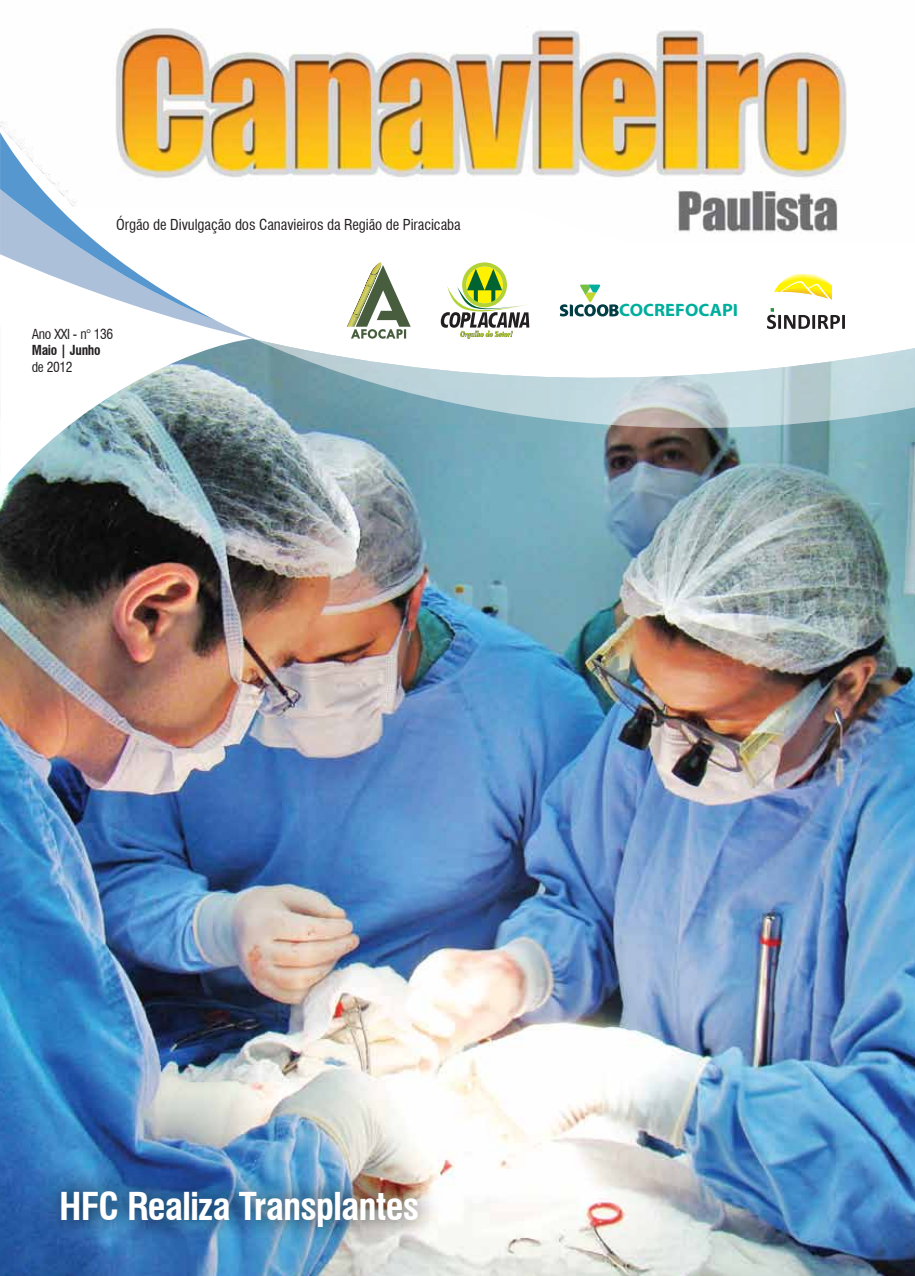
<style>
.page{position:relative;width:915px;height:1276px;background:#fff}
.page>*{position:absolute;margin:0;border:0;box-sizing:border-box;transform-origin:0 0}
.t1{font:700 condensed 37.5px "Swiss 721 BT";letter-spacing:-.025em;color:#fff}
.t2{font:700 18px "SICOOB";color:#00ae9d;scale:1.04 1}
.t3{font:condensed 14.85px "Swiss 721 BT";letter-spacing:-.005em;color:#231f20}
.t4{font:condensed 13.5px "Swiss 721 BT";letter-spacing:-.03em;color:#231f20}
.t5{font:700 condensed 13.5px "Swiss 721 BT";letter-spacing:-.03em;color:#231f20}
</style>
<div class="page">
<img style="left:0;top:444px;width:914px;height:832px">
<img style="left:27px;top:1154px;width:743px;height:108px">
<svg style="left:253px;top:306px;width:661px;height:138px"></svg>
<img style="left:0;top:339px;width:253px;height:154px">
<svg style="left:255px;top:339px;width:659px;height:89px"></svg>
<svg style="left:0;top:241px;width:255px;height:98px"></svg>
<img style="left:0;top:26px;width:847px;height:215px">
<svg style="left:559px;top:284px;width:59px;height:32px"></svg>
<svg style="left:346px;top:262px;width:64px;height:77px"></svg>
<svg style="left:440px;top:262px;width:89px;height:77px"></svg>
<svg style="left:766px;top:274px;width:78px;height:55px"></svg>
<p class="t3" style="left:116px;top:215px;width:346px">Órgão de Divulgação dos Canavieiros da Região de Piracicaba</p>
<p class="t4" style="left:32px;top:326px;width:83px">Ano XXI - n° 136</p>
<p class="t5" style="left:32px;top:342px;width:70px">Maio | Junho</p>
<p class="t4" style="left:32px;top:358px;width:42px">de 2012</p>
<p class="t2" style="left:619px;top:298px;width:116px">COCREFOCAPI</p>
<h1 class="t1" style="left:59px;top:1183px;width:361px">HFC Realiza Transplantes</h1>
</div>
